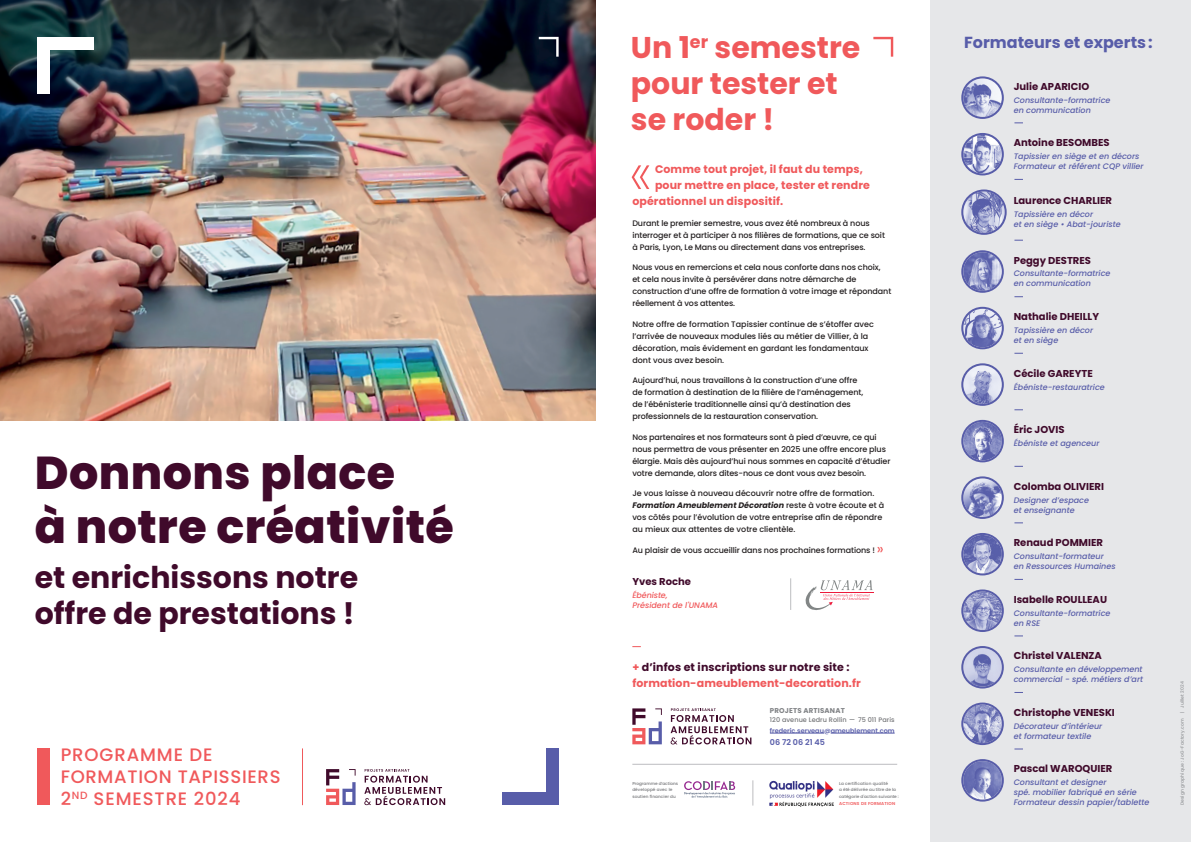
<style>
.page{position:relative;width:1191px;height:842px;background:#fff}
.page>*{position:absolute;margin:0;border:0;box-sizing:border-box;transform-origin:0 0}
.t1{font:800 46px/54px "Poppins";letter-spacing:.01em;color:#400a2b}
.t2{font:700 30px/36px "Poppins";color:#400a2b}
.t3{font:700 30px/36px "Poppins";color:#f0595b}
.t4{font:500 18px/22.1px "Poppins";letter-spacing:.05em;color:#f0595b}
.t5{font:700 16px "Poppins";color:#585da9}
.t6{font:700 11px/16px "Poppins";letter-spacing:.01em;color:#f0595b}
.t7{font:700 10px "Poppins";color:#400a2b}
.t8{font:500 8px/12px "Poppins";letter-spacing:-.01em;color:#231f20}
.t9{font:italic 500 8px/10px "Poppins";color:#585da9}
.t10{font:italic 500 8px/10px "Poppins";color:#f0595b}
.t11{font:600 8px "Poppins";color:#585da9}
.t12{font:700 7px "Poppins";letter-spacing:.025em;color:#808285}
.t13{font:500 6.5px/10.8px "Poppins";letter-spacing:.01em;color:#757679}
.t14{font:500 4.5px "Poppins";letter-spacing:.02em;color:#939598}
.t15{font:600 4.3px "Poppins";letter-spacing:.05em;color:#f0595b}
.t16{font:500 4.2px/6.5px "Poppins";letter-spacing:.005em;color:#757679}
.s1{font-weight:700;font-style:italic}
.s2{font-weight:400;font-size:15px;color:#f0595b}
.s3{color:#400a2b}
.s4{font-weight:600;color:#585da9}
.s5{color:#585da9}
</style>
<div class="page">
<div style="left:930px;top:0;width:261px;height:842px;background:#e6e7e9"></div>
<img style="left:0;top:0;width:595px;height:421px">
<img style="left:963px;top:761px;width:38px;height:39px;border-radius:19px">
<div style="left:961px;top:759px;width:42px;height:43px;border:2px solid #585da9;border-radius:50%"></div>
<img style="left:963px;top:191px;width:41px;height:42px;border-radius:21px">
<div style="left:961px;top:189px;width:45px;height:46px;border:2px solid #585da9;border-radius:50%"></div>
<img style="left:963px;top:252px;width:38px;height:39px;border-radius:19px">
<div style="left:961px;top:250px;width:42px;height:43px;border:2px solid #585da9;border-radius:50%"></div>
<img style="left:963px;top:422px;width:38px;height:38px;border-radius:19px">
<div style="left:961px;top:420px;width:42px;height:42px;border:2px solid #585da9;border-radius:50%"></div>
<img style="left:963px;top:78px;width:38px;height:39px;border-radius:19px">
<div style="left:961px;top:76px;width:42px;height:43px;border:2px solid #585da9;border-radius:50%"></div>
<img style="left:963px;top:478px;width:38px;height:39px;border-radius:19px">
<div style="left:961px;top:476px;width:42px;height:43px;border:2px solid #585da9;border-radius:50%"></div>
<img style="left:963px;top:535px;width:38px;height:38px;border-radius:19px">
<div style="left:961px;top:533px;width:42px;height:42px;border:2px solid #585da9;border-radius:50%"></div>
<img style="left:963px;top:591px;width:38px;height:39px;border-radius:19px">
<div style="left:961px;top:589px;width:42px;height:43px;border:2px solid #585da9;border-radius:50%"></div>
<img style="left:963px;top:648px;width:38px;height:38px;border-radius:19px">
<div style="left:961px;top:646px;width:42px;height:42px;border:2px solid #585da9;border-radius:50%"></div>
<img style="left:963px;top:704px;width:38px;height:39px;border-radius:19px">
<div style="left:961px;top:702px;width:42px;height:43px;border:2px solid #585da9;border-radius:50%"></div>
<svg style="left:873px;top:37px;width:20px;height:20px"></svg>
<svg style="left:326px;top:769px;width:29px;height:36px"></svg>
<svg style="left:364px;top:769px;width:81px;height:36px"></svg>
<svg style="left:539px;top:37px;width:19px;height:20px"></svg>
<div style="left:37px;top:37px;width:13px;height:57px;background:#fff"></div>
<div style="left:37px;top:37px;width:57px;height:13px;background:#fff"></div>
<div style="left:37px;top:748px;width:13px;height:57px;background:#f0595b"></div>
<div style="left:546px;top:748px;width:12px;height:57px;background:#585da9"></div>
<div style="left:502px;top:792px;width:56px;height:13px;background:#585da9"></div>
<svg style="left:631px;top:165px;width:18px;height:24px"></svg>
<svg style="left:752px;top:780px;width:1px;height:25px"></svg>
<hr style="left:632px;top:764px;width:265px;height:1px;background:#bcbdc0">
<hr style="left:770px;top:733px;width:54px;height:1px;background:#585da9">
<hr style="left:830px;top:733px;width:64px;height:1px;background:#585da9">
<svg style="left:632px;top:708px;width:30px;height:36px"></svg>
<svg style="left:670px;top:708px;width:81px;height:36px"></svg>
<hr style="left:302px;top:748px;width:1px;height:57px;background:#f0595b">
<svg style="left:684px;top:781px;width:51px;height:16px"></svg>
<img style="left:769px;top:780px;width:64px;height:26px">
<hr style="left:790px;top:578px;width:1px;height:32px;background:#bcbdc0">
<img style="left:963px;top:135px;width:38px;height:38px;border-radius:19px">
<div style="left:961px;top:133px;width:42px;height:42px;border:2px solid #585da9;border-radius:50%"></div>
<hr style="left:820px;top:592px;width:53px;height:1px;background:#ed1a3b">
<svg style="left:805px;top:580px;width:67px;height:30px"></svg>
<img style="left:963px;top:365px;width:38px;height:39px;border-radius:19px">
<div style="left:961px;top:363px;width:42px;height:43px;border:2px solid #585da9;border-radius:50%"></div>
<img style="left:963px;top:309px;width:38px;height:38px;border-radius:19px">
<div style="left:961px;top:307px;width:42px;height:42px;border:2px solid #585da9;border-radius:50%"></div>
<h1 class="t1" style="left:35px;top:446px;width:421px">Donnons place<br>à notre créativité</h1>
<h2 class="t2" style="left:35px;top:559px;width:325px">et enrichissons notre offre de prestations !</h2>
<h3 class="t4" style="left:61px;top:744px;width:221px">PROGRAMME DE<br>FORMATION TAPISSIERS<br>2<sup>ND</sup> SEMESTRE 2024</h3>
<h2 class="t3" style="left:631px;top:30px;width:231px">Un 1<sup>er</sup> semestre pour tester et se roder !</h2>
<h3 class="t6" style="left:655px;top:161px;width:209px">Comme tout projet, il faut du temps,</h3>
<h3 class="t6" style="left:655px;top:177px;width:216px">pour mettre en place, tester et rendre</h3>
<h3 class="t6" style="left:632px;top:193px;width:152px">opérationnel un dispositif.</h3>
<p class="t8" style="left:632px;top:217px;width:254px">Durant le premier semestre, vous avez été nombreux à nous interroger et à participer à nos filières de formations, que ce soit à Paris, Lyon, Le Mans ou directement dans vos entreprises.</p>
<p class="t8" style="left:632px;top:261px;width:260px">Nous vous en remercions et cela nous conforte dans nos choix,<br>et cela nous invite à persévérer dans notre démarche de construction d’une offre de formation à votre image et répondant réellement à vos attentes.</p>
<p class="t8" style="left:632px;top:318px;width:243px">Notre offre de formation Tapissier continue de s’étoffer avec l’arrivée de nouveaux modules liés au métier de Villier, à la décoration, mais évidement en gardant les fondamentaux dont vous avez besoin.</p>
<p class="t8" style="left:632px;top:374px;width:232px">Aujourd’hui, nous travaillons à la construction d’une offre de formation à destination de la filière de l’aménagement, de l’ébénisterie traditionnelle ainsi qu’à destination des professionnels de la restauration conservation.</p>
<p class="t8" style="left:632px;top:431px;width:260px">Nos partenaires et nos formateurs sont à pied d’œuvre, ce qui nous permettra de vous présenter en 2025 une offre encore plus élargie. Mais dès aujourd’hui nous sommes en capacité d’étudier votre demande, alors dites-nous ce dont vous avez besoin.</p>
<p class="t8" style="left:632px;top:487px;width:253px">Je vous laisse à nouveau découvrir notre offre de formation.<br><span class="s1">Formation Ameublement Décoration</span> reste à votre écoute et à vos côtés pour l’évolution de votre entreprise afin de répondre au mieux aux attentes de votre clientèle.</p>
<p class="t8" style="left:632px;top:544px;width:253px">Au plaisir de vous accueillir dans nos prochaines formations ! <span class="s2">»</span></p>
<p class="t7" style="left:632px;top:576px;width:60px">Yves Roche</p>
<p class="t10" style="left:632px;top:590px;width:87px">Ébéniste,<br>Président de l'UNAMA</p>
<h3 class="t6" style="left:632px;top:659px;width:230px">+ <span class="s3">d’infos et inscriptions sur notre site : </span>formation-ameublement-decoration.fr</h3>
<p class="t16" style="left:632px;top:780px;width:47px">Programme d’actions développé avec le soutien financier du</p>
<p class="t12" style="left:770px;top:707px;width:76px">PROJETS ARTISANAT</p>
<p class="t13" style="left:770px;top:714px;width:126px">120 avenue Ledru Rollin — 75 011 Paris <span class="s4">frederic.serveau</span><span class="s5">@</span><span class="s4">ameublement.com</span></p>
<p class="t11" style="left:770px;top:737px;width:57px">06 72 06 21 45</p>
<p class="t16" style="left:839px;top:780px;width:61px">La certification qualité<br>a été délivrée au titre de la catégorie d'action suivante :</p>
<p class="t15" style="left:839px;top:801px;width:58px">ACTIONS DE FORMATION</p>
<h3 class="t5" style="left:964px;top:33px;width:190px">Formateurs et experts:</h3>
<p class="t7" style="left:1013px;top:80px;width:77px">Julie APARICIO</p>
<p class="t9" style="left:1013px;top:95px;width:98px">Consultante-formatrice en communication</p>
<p class="t7" style="left:1013px;top:137px;width:97px">Antoine BESOMBES</p>
<p class="t9" style="left:1013px;top:151px;width:131px">Tapissier en siège et en décors<br>Formateur et référent CQP villier</p>
<p class="t7" style="left:1013px;top:195px;width:100px">Laurence CHARLIER</p>
<p class="t9" style="left:1013px;top:209px;width:108px">Tapissière en décor<br>et en siège • Abat-jouriste</p>
<p class="t7" style="left:1013px;top:254px;width:79px">Peggy DESTRES</p>
<p class="t9" style="left:1013px;top:269px;width:98px">Consultante-formatrice en communication</p>
<p class="t7" style="left:1013px;top:311px;width:87px">Nathalie DHEILLY</p>
<p class="t9" style="left:1013px;top:325px;width:81px">Tapissière en décor et en siège</p>
<p class="t7" style="left:1013px;top:367px;width:80px">Cécile GAREYTE</p>
<p class="t9" style="left:1013px;top:382px;width:92px">Ébéniste-restauratrice</p>
<p class="t7" style="left:1013px;top:424px;width:52px">Éric JOVIS</p>
<p class="t9" style="left:1013px;top:438px;width:87px">Ébéniste et agenceur</p>
<p class="t7" style="left:1013px;top:480px;width:92px">Colomba OLIVIERI</p>
<p class="t9" style="left:1013px;top:495px;width:77px">Designer d’espace et enseignante</p>
<p class="t7" style="left:1013px;top:537px;width:91px">Renaud POMMIER</p>
<p class="t9" style="left:1013px;top:551px;width:103px">Consultant-formateur en Ressources Humaines</p>
<p class="t7" style="left:1013px;top:593px;width:95px">Isabelle ROULLEAU</p>
<p class="t9" style="left:1013px;top:608px;width:98px">Consultante-formatrice en RSE</p>
<p class="t7" style="left:1013px;top:650px;width:90px">Christel VALENZA</p>
<p class="t9" style="left:1013px;top:664px;width:131px">Consultante en développement commercial - spé. métiers d’art</p>
<p class="t7" style="left:1013px;top:707px;width:103px">Christophe VENESKI</p>
<p class="t9" style="left:1013px;top:721px;width:90px">Décorateur d’intérieur et formateur textile</p>
<p class="t7" style="left:1013px;top:763px;width:100px">Pascal WAROQUIER</p>
<p class="t9" style="left:1013px;top:777px;width:137px">Consultant et designer<br>spé. mobilier fabriqué en série<br>Formateur dessin papier/tablette</p>
<p class="t14" style="left:1179px;top:805px;width:125px;rotate:-90deg">Design graphique : JoG-Factory.com | Juillet 2024</p>
</div>
